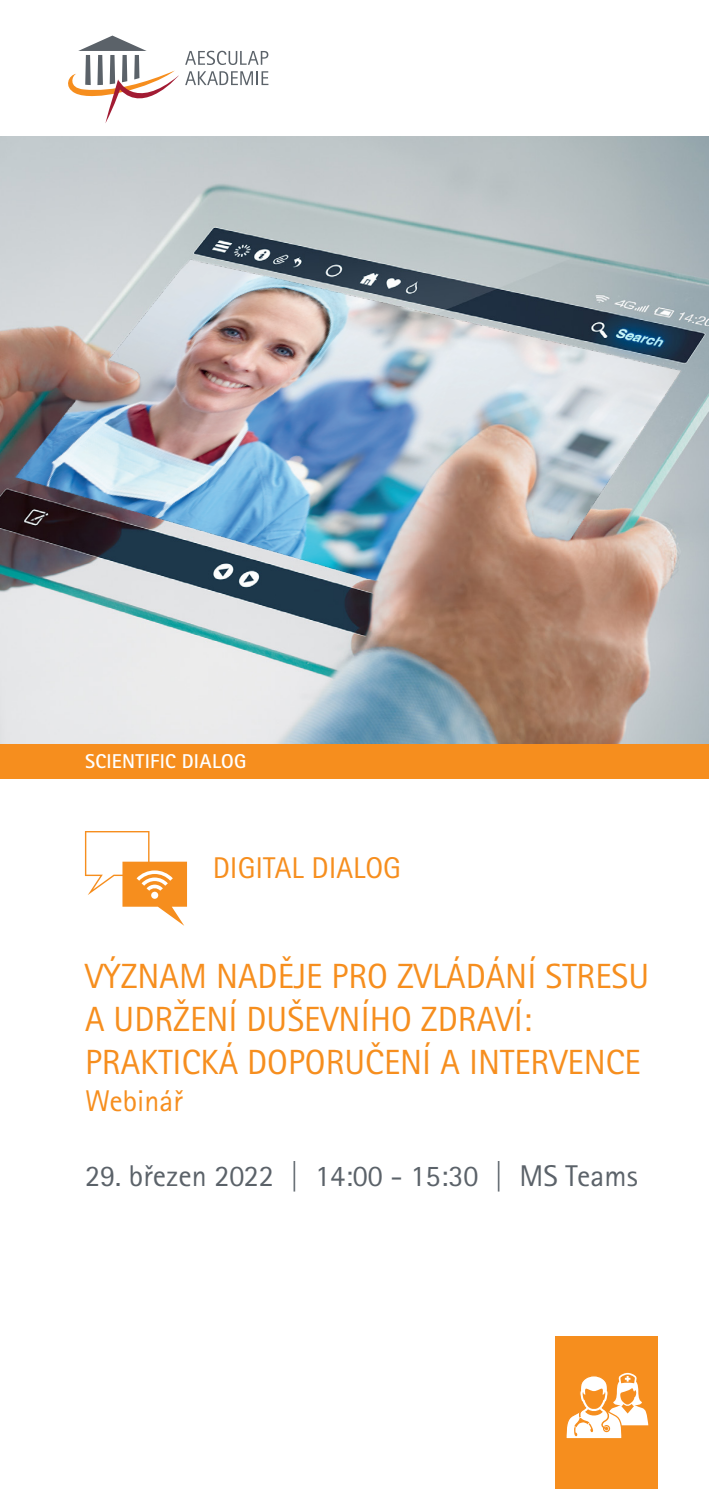
<style>
.page{position:relative;width:709px;height:1489px;background:#fff}
.page>*{position:absolute;margin:0;border:0;box-sizing:border-box;transform-origin:0 0}
.NÁZEV_AKCE{font:35px/42.5px "Rotis Sans Serif Pro";color:#f68e1e}
.MÍSTO_KONÁNÍ{font:30px "Rotis Sans Serif Pro";color:#5b6269}
.NÁZEV_AKCE-2{font:30px "Rotis Sans Serif Pro";color:#f68e1e}
.MÍSTO_KONÁNÍ-2{font:30px "Rotis Sans Serif Pro";color:#f68e1e}
.t1{font:700 20px "Rotis Sans Serif Pro";letter-spacing:.015em;color:#fff}
</style>
<div class="page">
<svg style="left:68px;top:36px;width:111px;height:87px"></svg>
<svg style="left:185px;top:51px;width:83px;height:14px"></svg>
<svg style="left:185px;top:71px;width:83px;height:14px"></svg>
<img style="left:0;top:136px;width:709px;height:608px">
<div style="left:0;top:744px;width:709px;height:34px;background:#f68e1e"></div>
<svg style="left:85px;top:831px;width:102px;height:94px"></svg>
<div style="left:556px;top:1335px;width:102px;height:153px;background:#f68e1e"></div>
<svg style="left:566px;top:1372px;width:82px;height:67px"></svg>
<p class="t1" style="left:85px;top:749px;width:163px">SCIENTIFIC DIALOG</p>
<p class="NÁZEV_AKCE-2" style="left:213px;top:849px;width:190px">DIGITAL DIALOG</p>
<p class="NÁZEV_AKCE" style="left:85px;top:955px;width:565px">VÝZNAM NADĚJE PRO ZVLÁDÁNÍ STRESU<br>A UDRŽENÍ DUŠEVNÍHO ZDRAVÍ:<br>PRAKTICKÁ DOPORUČENÍ A INTERVENCE</p>
<p class="MÍSTO_KONÁNÍ-2" style="left:85px;top:1083px;width:99px">Webinář</p>
<p class="MÍSTO_KONÁNÍ" style="left:85px;top:1158px;width:554px">29. březen 2022 | 14:00 - 15:30 | MS Teams</p>
</div>
